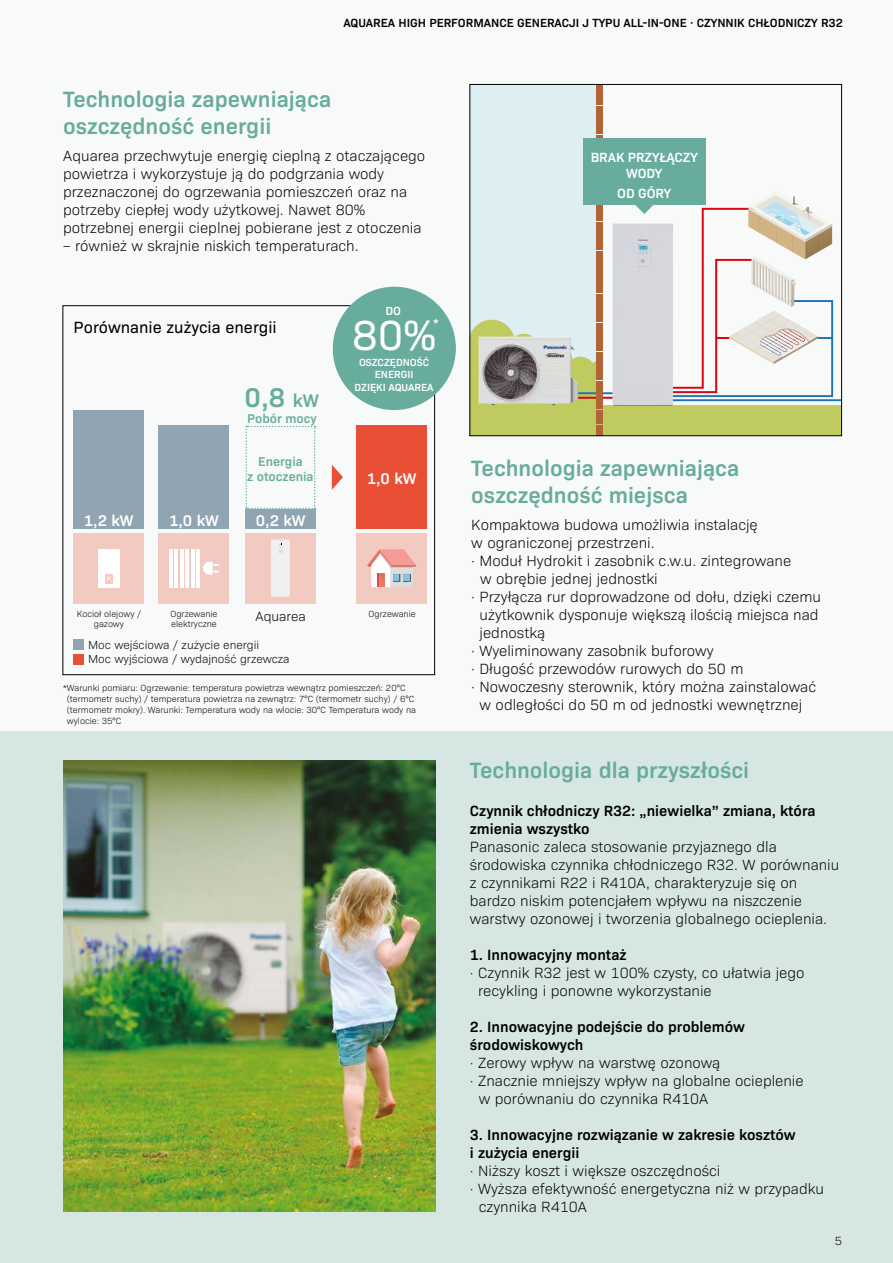
<style>
.page{position:relative;width:893px;height:1263px;background:#f7faf9}
.page>*{position:absolute;margin:0;border:0;box-sizing:border-box;transform-origin:0 0}
.t1{font:42.6px "Bio Sans";color:#fff}
.t2{font:600 27.45px "Bio Sans";color:#68ac9d}
.t3{font:600 22.5px/27px "Bio Sans";color:#68ac9d}
.t4{font:16.5px "Bio Sans";color:#000}
.t5{font:600 15.6px "Bio Sans";color:#fff}
.t6{font:300 15px/18px "Bio Sans";color:#000}
.t7{font:600 15px/18px "Bio Sans";color:#000}
.t8{font:600 13.5px/16.2px "Bio Sans";color:#fff;text-align:center}
.t9{font:300 13.5px "Bio Sans";color:#000}
.t10{font:600 12.9px/15.5px "Bio Sans";color:#68ac9d;text-align:center}
.t11{font:600 12px "Bio Sans";color:#000}
.t12{font:600 12px "Bio Sans";color:#fff}
.t13{font:300 12px "Bio Sans";color:#000}
.t14{font:300 11.85px/14.2px "Bio Sans";color:#000}
.t15{font:600 10.5px/12.6px "Bio Sans";color:#fff;text-align:center}
.t16{font:300 9px/10.8px "Bio Sans";color:#000}
.s1{font-size:18.6px}
</style>
<div class="page">
<div style="left:470px;top:84px;width:126px;height:325px;background:#deeff4"></div>
<div style="left:470px;top:405px;width:372px;height:31px;background:#bfcb5e"></div>
<div style="left:596px;top:84px;width:7px;height:7px;background:#b86639"></div>
<div style="left:596px;top:92px;width:7px;height:13px;background:#b86639"></div>
<div style="left:596px;top:106px;width:7px;height:13px;background:#b86639"></div>
<div style="left:596px;top:120px;width:7px;height:14px;background:#b86639"></div>
<div style="left:596px;top:135px;width:7px;height:13px;background:#b86639"></div>
<div style="left:596px;top:410px;width:7px;height:14px;background:#b86639"></div>
<div style="left:596px;top:425px;width:7px;height:11px;background:#b86639"></div>
<hr style="left:673px;top:399px;width:169px;height:2px;background:#1c75ba">
<div style="left:469px;top:84px;width:373px;height:352px;border:1px solid #000"></div>
<div style="left:0;top:731px;width:893px;height:532px;background:#d6e7e3"></div>
<img style="left:63px;top:760px;width:373px;height:452px">
<div style="left:245px;top:533px;width:71px;height:70px;background:#f3cac2"></div>
<div style="left:159px;top:533px;width:70px;height:70px;background:#f3cac2"></div>
<div style="left:74px;top:533px;width:70px;height:70px;background:#f3cac2"></div>
<div style="left:159px;top:426px;width:70px;height:103px;background:#90a4b1"></div>
<hr style="left:169px;top:549px;width:4px;height:39px;background:#fff">
<hr style="left:175px;top:549px;width:3px;height:39px;background:#fff">
<hr style="left:180px;top:549px;width:4px;height:39px;background:#fff">
<hr style="left:186px;top:549px;width:3px;height:39px;background:#fff">
<hr style="left:191px;top:549px;width:4px;height:39px;background:#fff">
<hr style="left:197px;top:549px;width:3px;height:39px;background:#fff">
<svg style="left:203px;top:562px;width:16px;height:13px"></svg>
<div style="left:74px;top:410px;width:70px;height:119px;background:#90a4b1"></div>
<div style="left:98px;top:549px;width:21px;height:38px;background:#fff"></div>
<svg style="left:105px;top:574px;width:7px;height:9px"></svg>
<svg style="left:107px;top:576px;width:3px;height:7px"></svg>
<svg style="left:332px;top:465px;width:11px;height:25px"></svg>
<div style="left:356px;top:426px;width:71px;height:103px;background:#e94f35"></div>
<div style="left:356px;top:533px;width:71px;height:70px;background:#f3cac2"></div>
<svg style="left:367px;top:549px;width:49px;height:38px"></svg>
<div style="left:245px;top:509px;width:71px;height:20px;background:#90a4b1"></div>
<svg style="left:271px;top:540px;width:19px;height:57px"></svg>
<div style="left:74px;top:639px;width:10px;height:11px;background:#91a4b1"></div>
<div style="left:74px;top:654px;width:10px;height:10px;background:#e94f36"></div>
<svg style="left:246px;top:426px;width:70px;height:83px"></svg>
<div style="left:583px;top:138px;width:123px;height:67px;background:#68ac9d"></div>
<svg style="left:470px;top:176px;width:364px;height:233px"></svg>
<div style="left:333px;top:287px;width:122px;height:123px;background:#68ac9d;border-radius:50%"></div>
<p class="t11" style="left:343px;top:14px;width:501px">AQUAREA HIGH PERFORMANCE GENERACJI J TYPU ALL-IN-ONE · CZYNNIK CHŁODNICZY R32</p>
<h3 class="t3" style="left:63px;top:84px;width:270px">Technologia zapewniająca oszczędność energii</h3>
<p class="t6" style="left:63px;top:145px;width:364px">Aquarea przechwytuje energię cieplną z otaczającego powietrza i wykorzystuje ją do podgrzania wody przeznaczonej do ogrzewania pomieszczeń oraz na potrzeby ciepłej wody użytkowej. Nawet 80% potrzebnej energii cieplnej pobierane jest z otoczenia</p>
<p class="t6" style="left:63px;top:235px;width:297px">– również w skrajnie niskich temperaturach.</p>
<p class="t4" style="left:74px;top:315px;width:205px">Porównanie zużycia energii</p>
<h2 class="t2" style="left:245px;top:377px;width:76px">0,8 <span class="s1">kW</span></h2>
<p class="t10" style="left:247px;top:410px;width:71px">Pobór mocy</p>
<p class="t10" style="left:247px;top:452px;width:68px">Energia<br>z otoczenia</p>
<p class="t5" style="left:84px;top:509px;width:51px">1,2 kW</p>
<p class="t5" style="left:169px;top:509px;width:51px">1,0 kW</p>
<p class="t5" style="left:256px;top:509px;width:51px">0,2 kW</p>
<p class="t12" style="left:385px;top:302px;width:17px">DO</p>
<p class="t12" style="left:433px;top:313px;width:7px">*</p>
<h1 class="t1" style="left:352px;top:303px;width:86px">80%</h1>
<p class="t15" style="left:355px;top:355px;width:81px">OSZCZĘDNOŚĆ<br>ENERGII<br>DZIĘKI AQUAREA</p>
<p class="t5" style="left:367px;top:466px;width:51px">1,0 kW</p>
<p class="t16" style="left:77px;top:607px;width:66px">Kocioł olejowy /</p>
<p class="t16" style="left:369px;top:607px;width:49px">Ogrzewanie</p>
<p class="t16" style="left:94px;top:618px;width:32px">gazowy</p>
<p class="t16" style="left:170px;top:607px;width:49px">Ogrzewanie elektryczne</p>
<p class="t9" style="left:255px;top:606px;width:52px">Aquarea</p>
<p class="t14" style="left:88px;top:636px;width:203px">Moc wejściowa / zużycie energii<br>Moc wyjściowa / wydajność grzewcza</p>
<p class="t16" style="left:67px;top:682px;width:351px;text-indent:-4px">*Warunki pomiaru: Ogrzewanie: temperatura powietrza wewnątrz pomieszczeń: 20°C (termometr suchy) / temperatura powietrza na zewnątrz: 7°C (termometr suchy) / 6°C (termometr mokry). Warunki: Temperatura wody na wlocie: 30°C Temperatura wody na wylocie: 35°C</p>
<p class="t8" style="left:591px;top:148px;width:109px">BRAK PRZYŁĄCZY<br>WODY</p>
<p class="t8" style="left:617px;top:184px;width:56px">OD GÓRY</p>
<h3 class="t3" style="left:471px;top:453px;width:270px">Technologia zapewniająca oszczędność miejsca</h3>
<p class="t6" style="left:471px;top:514px;width:288px">Kompaktowa budowa umożliwia instalację</p>
<p class="t6" style="left:471px;top:532px;width:185px">w ograniczonej przestrzeni.</p>
<p class="t6" style="left:471px;top:550px;width:321px">· Moduł Hydrokit i zasobnik c.w.u. zintegrowane</p>
<p class="t6" style="left:480px;top:568px;width:179px">w obrębie jednej jednostki</p>
<p class="t6" style="left:471px;top:586px;width:351px">· Przyłącza rur doprowadzone od dołu, dzięki czemu</p>
<p class="t6" style="left:480px;top:604px;width:340px">użytkownik dysponuje większą ilością miejsca nad</p>
<p class="t6" style="left:480px;top:622px;width:67px">jednostką</p>
<p class="t6" style="left:471px;top:640px;width:244px">· Wyeliminowany zasobnik buforowy</p>
<p class="t6" style="left:471px;top:658px;width:274px">· Długość przewodów rurowych do 50 m</p>
<p class="t6" style="left:471px;top:676px;width:346px">· Nowoczesny sterownik, który można zainstalować</p>
<p class="t6" style="left:480px;top:694px;width:324px">w odległości do 50 m od jednostki wewnętrznej</p>
<h3 class="t3" style="left:470px;top:755px;width:281px">Technologia dla przyszłości</h3>
<p class="t7" style="left:470px;top:800px;width:347px">Czynnik chłodniczy R32: „niewielka” zmiana, która zmienia wszystko</p>
<p class="t6" style="left:470px;top:836px;width:371px">Panasonic zaleca stosowanie przyjaznego dla środowiska czynnika chłodniczego R32. W porównaniu z czynnikami R22 i R410A, charakteryzuje się on bardzo niskim potencjałem wpływu na niszczenie warstwy ozonowej i tworzenia globalnego ocieplenia.</p>
<p class="t7" style="left:470px;top:944px;width:158px">1. Innowacyjny montaż</p>
<p class="t6" style="left:478px;top:962px;width:328px;text-indent:-8px">· Czynnik R32 jest w 100% czysty, co ułatwia jego recykling i ponowne wykorzystanie</p>
<p class="t7" style="left:470px;top:1016px;width:276px">2. Innowacyjne podejście do problemów środowiskowych</p>
<p class="t6" style="left:470px;top:1052px;width:252px">· Zerowy wpływ na warstwę ozonową</p>
<p class="t6" style="left:470px;top:1070px;width:335px">· Znacznie mniejszy wpływ na globalne ocieplenie</p>
<p class="t6" style="left:479px;top:1088px;width:231px">w porównaniu do czynnika R410A</p>
<p class="t7" style="left:470px;top:1124px;width:327px">3. Innowacyjne rozwiązanie w zakresie kosztów i zużycia energii</p>
<p class="t6" style="left:470px;top:1160px;width:252px">· Niższy koszt i większe oszczędności</p>
<p class="t6" style="left:470px;top:1178px;width:356px">· Wyższa efektywność energetyczna niż w przypadku</p>
<p class="t6" style="left:479px;top:1196px;width:109px">czynnika R410A</p>
<p class="t13" style="left:835px;top:1232px;width:9px">5</p>
</div>
